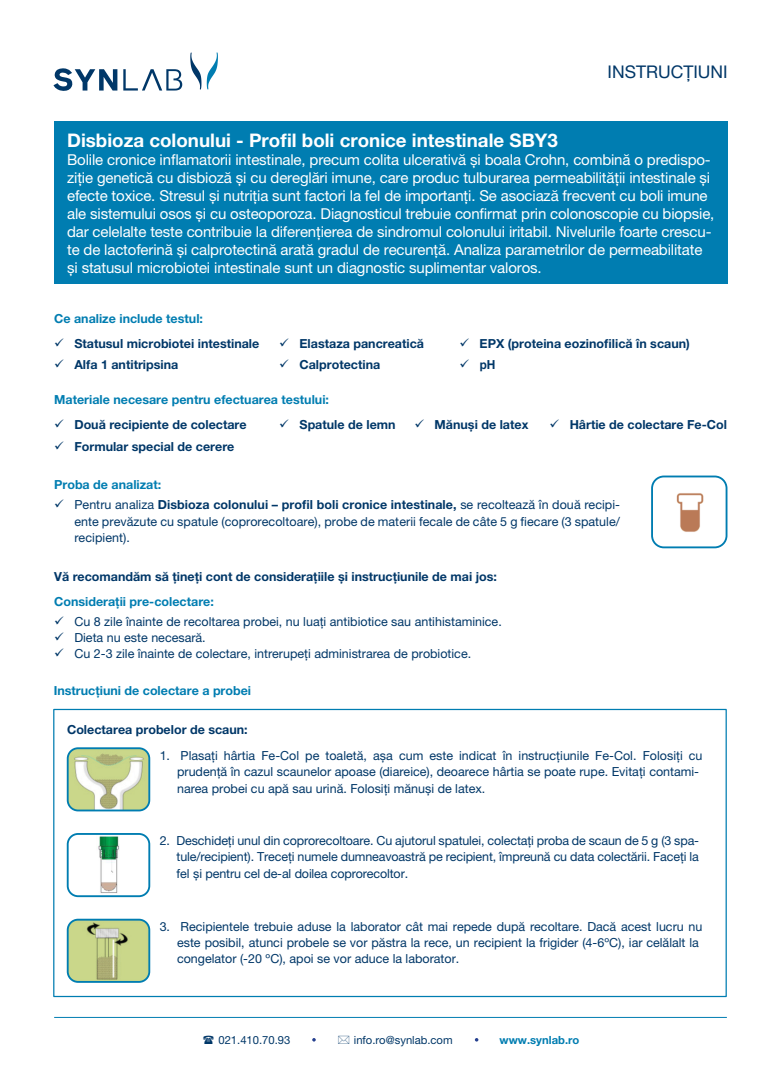
<style>
.page{position:relative;width:780px;height:1088px;background:#fff}
.page>*{position:absolute;margin:0;border:0;box-sizing:border-box;transform-origin:0 0}
.t1{font:700 18.75px "Helvetica Neue LT Pro";color:#fff}
.t2{font:17.5px "Helvetica Neue LT Pro";color:#003768}
.t3{font:15px/18px "Helvetica Neue LT Pro";letter-spacing:-.01em;color:#fff}
.t4{font:12.5px/16.2px "Helvetica Neue LT Pro";color:#003768;text-align:justify}
.t5{font:700 12.5px "Helvetica Neue LT Pro";color:#003768}
.t6{font:700 12.5px "Helvetica Neue LT Pro";color:#007db1}
.t7{font:700 12.5px "Helvetica Neue LT Pro";color:#003768;scale:.93 1}
.t8{font:11.25px "Helvetica Neue LT Pro";color:#003768}
.t9{font:700 11.25px "Helvetica Neue LT Pro";color:#007db1}
.s1{font-weight:700}
</style>
<div class="page">
<svg style="left:190px;top:52px;width:11px;height:38px"></svg>
<svg style="left:207px;top:52px;width:11px;height:38px"></svg>
<svg style="left:54px;top:68px;width:63px;height:23px"></svg>
<svg style="left:123px;top:69px;width:59px;height:22px"></svg>
<div style="left:54px;top:121px;width:673px;height:162px;background:#007db1"></div>
<hr style="left:54px;top:1017px;width:672px;height:1px;background:#007db1">
<img style="left:98px;top:836px;width:21px;height:57px">
<div style="left:67px;top:833px;width:83px;height:64px;border:2px solid #007db1;border-radius:10px"></div>
<img style="left:68px;top:750px;width:81px;height:60px">
<div style="left:67px;top:747px;width:83px;height:64px;border:2px solid #007db1;border-radius:10px"></div>
<img style="left:68px;top:919px;width:81px;height:62px">
<div style="left:67px;top:919px;width:83px;height:64px;border:2px solid #007db1;border-radius:10px"></div>
<div style="left:651px;top:475px;width:76px;height:73px;border:2px solid #007db1;border-radius:12px"></div>
<img style="left:676px;top:493px;width:28px;height:39px">
<svg style="left:312px;top:1038px;width:4px;height:3px"></svg>
<h2 class="t2" style="left:607px;top:66px;width:122px">INSTRUCȚIUNI</h2>
<h1 class="t1" style="left:67px;top:133px;width:492px">Disbioza colonului - Profil boli cronice intestinale SBY3</h1>
<p class="t3" style="left:67px;top:152px;width:648px">Bolile cronice inflamatorii intestinale, precum colita ulcerativă și boala Crohn, combină o predispo&shy;ziţie genetică cu disbioză și cu dereglări imune, care produc tulburarea permeabilităţii intestinale și efecte toxice. Stresul și nutriţia sunt factori la fel de importanţi. Se asociază frecvent cu boli imune ale sistemului osos și cu osteoporoza. Diagnosticul trebuie confirmat prin colonoscopie cu biopsie, dar celelalte teste contribuie la diferenţierea de sindromul colonului iritabil. Nivelurile foarte crescu&shy;te de lactoferină și calprotectină arată gradul de recurenţă. Analiza parametrilor de permeabilitate și statusul microbiotei intestinale sunt un diagnostic suplimentar valoros.</p>
<p class="t6" style="left:54px;top:314px;width:150px">Ce analize include testul:</p>
<p class="t5" style="left:54px;top:339px;width:207px">✓ Statusul microbiotei intestinale</p>
<p class="t5" style="left:279px;top:339px;width:146px">✓ Elastaza pancreatică</p>
<p class="t5" style="left:459px;top:339px;width:232px">✓ EPX (proteina eozinofilică în scaun)</p>
<p class="t5" style="left:54px;top:360px;width:126px">✓ Alfa 1 antitripsina</p>
<p class="t5" style="left:279px;top:360px;width:103px">✓ Calprotectina</p>
<p class="t7" style="left:459px;top:360px;width:40px">✓ pH</p>
<p class="t6" style="left:54px;top:395px;width:276px">Materiale necesare pentru efectuarea testului:</p>
<p class="t5" style="left:54px;top:420px;width:194px">✓ Două recipiente de colectare</p>
<p class="t5" style="left:279px;top:420px;width:118px">✓ Spatule de lemn</p>
<p class="t5" style="left:414px;top:420px;width:115px">✓ Mănuși de latex</p>
<p class="t5" style="left:549px;top:420px;width:179px">✓ Hârtie de colectare Fe-Col</p>
<p class="t5" style="left:54px;top:441px;width:182px">✓ Formular special de cerere</p>
<p class="t6" style="left:54px;top:480px;width:109px">Proba de analizat:</p>
<p class="t4" style="left:74px;top:498px;width:547px;text-indent:-20px">✓ Pentru analiza <span class="s1">Disbioza colonului – profil boli cronice intestinale,</span> se recoltează în două recipi&shy;ente prevăzute cu spatule (coprorecoltoare), probe de materii fecale de câte 5 g fiecare (3 spatule/ recipient).</p>
<p class="t5" style="left:54px;top:572px;width:444px">Vă recomandăm să țineți cont de considerațiile și instrucțiunile de mai jos:</p>
<p class="t6" style="left:54px;top:597px;width:161px">Considerații pre-colectare:</p>
<p class="t4" style="left:54px;top:615px;width:449px">✓ Cu 8 zile înainte de recoltarea probei, nu luați antibiotice sau antihistaminice.</p>
<p class="t4" style="left:54px;top:631px;width:153px">✓ Dieta nu este necesară.</p>
<p class="t4" style="left:54px;top:647px;width:418px">✓ Cu 2-3 zile înainte de colectare, intrerupeți administrarea de probiotice.</p>
<p class="t6" style="left:54px;top:686px;width:199px">Instrucțiuni de colectare a probei</p>
<p class="t5" style="left:67px;top:724px;width:182px">Colectarea probelor de scaun:</p>
<p class="t4" style="left:177px;top:749px;width:527px;text-align:left;text-indent:-17px">1. Plasați hârtia Fe-Col pe toaletă, așa cum este indicat în instrucțiunile Fe-Col. Folosiți cu prudență în cazul scaunelor apoase (diareice), deoarece hârtia se poate rupe. Evitați contami&shy;narea probei cu apă sau urină. Folosiți mănuși de latex.</p>
<p class="t4" style="left:176px;top:834px;width:524px;text-indent:-17px">2. Deschideți unul din coprorecoltoare. Cu ajutorul spatulei, colectați proba de scaun de 5 g (3 spa&shy;tule/recipient). Treceți numele dumneavoastră pe recipient, împreună cu data colectării. Faceți la fel și pentru cel de-al doilea coprorecoltor.</p>
<p class="t4" style="left:177px;top:920px;width:527px;text-align:left;text-indent:-17px">3. Recipientele trebuie aduse la laborator cât mai repede după recoltare. Dacă acest lucru nu este posibil, atunci probele se vor păstra la rece, un recipient la frigider (4-6ºC), iar celălalt la congelator (-20 ºC), apoi se vor aduce la laborator.</p>
<p class="t8" style="left:218px;top:1035px;width:73px">021.410.70.93</p>
<p class="t8" style="left:354px;top:1035px;width:100px">info.ro@synlab.com</p>
<p class="t9" style="left:499px;top:1035px;width:81px">www.synlab.ro</p>
</div>
